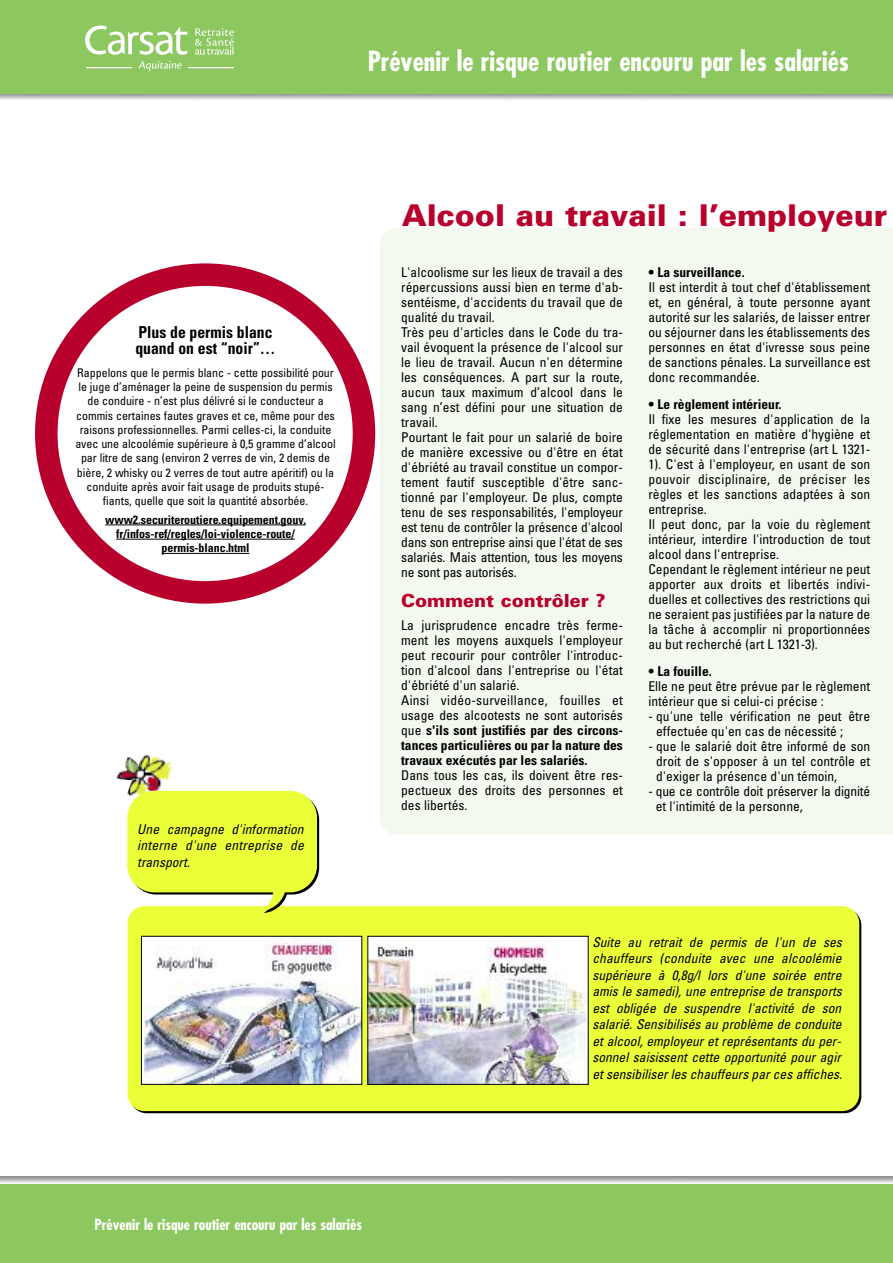
<style>
.page{position:relative;width:893px;height:1263px;background:#fff}
.page>*{position:absolute;margin:0;border:0;box-sizing:border-box;transform-origin:0 0}
.t1{font:900 30px "Univers";color:#b8002c}
.t2{font:700 condensed 27px "Futura";color:#fff}
.t3{font:900 18px "Univers";color:#b8002c}
.t4{font:700 condensed 16.5px/16.5px "Univers";color:#000;scale:.95 1}
.t5{font:700 condensed 15px "Futura";color:#fff}
.t6{font:condensed 13.5px/15px "Univers";color:#000}
.t7{font:italic condensed 13.5px/16.5px "Univers";color:#000;text-align:justify}
.t8{font:700 condensed 13.5px "Univers";color:#000}
.t9{font:condensed 12px/14.2px "Univers";letter-spacing:-.005em;color:#000;text-align:center}
.t10{font:700 condensed 12px/14.2px "Univers";letter-spacing:-.005em;color:#000;text-align:center}
.s1{font-weight:700}
</style>
<div class="page">
<div style="left:0;top:1184px;width:893px;height:79px;background:#8cc85f"></div>
<div style="left:380px;top:228px;width:513px;height:607px;background:#f4f9ef"></div>
<div style="left:128px;top:906px;width:731px;height:205px;background:#ebff38;border-radius:17px"></div>
<div style="left:0;top:0;width:893px;height:94px;background:#8cc85f"></div>
<img style="left:116px;top:754px;width:60px;height:37px">
<svg style="left:127px;top:791px;width:192px;height:122px"></svg>
<img style="left:144px;top:938px;width:216px;height:145px">
<div style="left:141px;top:936px;width:221px;height:149px;border:1px solid #000"></div>
<img style="left:369px;top:938px;width:218px;height:145px">
<div style="left:367px;top:936px;width:222px;height:149px;border:1px solid #000"></div>
<svg style="left:35px;top:263px;width:340px;height:341px"></svg>
<hr style="left:105px;top:525px;width:201px;height:1px;background:#000">
<hr style="left:116px;top:539px;width:179px;height:1px;background:#000">
<hr style="left:162px;top:553px;width:87px;height:1px;background:#000">
<svg style="left:195px;top:28px;width:39px;height:27px"></svg>
<hr style="left:188px;top:67px;width:46px;height:1px;background:#fff">
<hr style="left:86px;top:67px;width:46px;height:1px;background:#fff">
<svg style="left:85px;top:26px;width:102px;height:29px"></svg>
<svg style="left:138px;top:61px;width:44px;height:10px"></svg>
<h2 class="t2" style="left:368px;top:49px;width:483px">Prévenir le risque routier encouru par les salariés</h2>
<p class="t4" style="left:135px;top:325px;width:149px">Plus de permis blanc quand on est “noir”…</p>
<p class="t9" style="left:75px;top:366px;width:262px">Rappelons que le permis blanc - cette possibilité pour le juge d’aménager la peine de suspension du permis de conduire - n’est plus délivré si le conducteur a commis certaines fautes graves et ce, même pour des raisons professionnelles. Parmi celles-ci, la conduite avec une alcoolémie supérieure à 0,5 gramme d’alcool par litre de sang (environ 2 verres de vin, 2 demis de bière, 2 whisky ou 2 verres de tout autre apéritif) ou la conduite après avoir fait usage de produits stupé&shy;fiants, quelle que soit la quantité absorbée.</p>
<p class="t10" style="left:105px;top:513px;width:202px">www2.securiteroutiere.equipement.gouv. fr/infos-ref/regles/loi-violence-route/ permis-blanc.html</p>
<p class="t7" style="left:137px;top:821px;width:168px">Une campagne d'information interne d'une entreprise de transport.</p>
<h1 class="t1" style="left:402px;top:205px;width:487px">Alcool au travail : l’employeur</h1>
<p class="t6" style="left:401px;top:266px;width:223px">L'alcoolisme sur les lieux de travail a des répercussions aussi bien en terme d'ab&shy;sentéisme, d'accidents du travail que de qualité du travail.<br>Très peu d'articles dans le Code du tra&shy;vail évoquent la présence de l'alcool sur le lieu de travail. Aucun n'en détermine les conséquences. A part sur la route, aucun taux maximum d’alcool dans le sang n’est défini pour une situation de travail.<br>Pourtant le fait pour un salarié de boire de manière excessive ou d'être en état d'ébriété au travail constitue un compor&shy;tement fautif susceptible d'être sanc&shy;tionné par l'employeur. De plus, compte tenu de ses responsabilités, l'employeur est tenu de contrôler la présence d'alcool dans son entreprise ainsi que l'état de ses salariés. Mais attention, tous les moyens ne sont pas autorisés.</p>
<h3 class="t3" style="left:401px;top:594px;width:206px">Comment contrôler ?</h3>
<p class="t6" style="left:401px;top:618px;width:223px">La jurisprudence encadre très ferme&shy;ment les moyens auxquels l'employeur peut recourir pour contrôler l'introduc&shy;tion d'alcool dans l'entreprise ou l'état d'ébriété d'un salarié.<br>Ainsi vidéo-surveillance, fouilles et usage des alcootests ne sont autorisés que <span class="s1">s'ils sont justifiés par des circons&shy;tances particulières ou par la nature des travaux exécutés par les salariés.</span></p>
<p class="t6" style="left:401px;top:768px;width:223px;text-align:justify">Dans tous les cas, ils doivent être res&shy;pectueux des droits des personnes et des libertés.</p>
<p class="t8" style="left:648px;top:267px;width:98px">• La surveiIIance.</p>
<p class="t6" style="left:648px;top:281px;width:223px;text-align:justify">Il est interdit à tout chef d'établissement et, en général, à toute personne ayant autorité sur les salariés, de laisser entrer ou séjourner dans les établissements des personnes en état d'ivresse sous peine de sanctions pénales. La surveillance est donc recommandée.</p>
<p class="t8" style="left:648px;top:399px;width:135px">• Le règlement intérieur.</p>
<p class="t6" style="left:648px;top:413px;width:223px">Il fixe les mesures d'application de la réglementation en matière d'hygiène et de sécurité dans l'entreprise (art L 1321- 1). C'est à l'employeur, en usant de son pouvoir disciplinaire, de préciser les règles et les sanctions adaptées à son entreprise.<br>Il peut donc, par la voie du règlement intérieur, interdire l'introduction de tout alcool dans l'entreprise.<br>Cependant le règlement intérieur ne peut apporter aux droits et libertés indivi&shy;duelles et collectives des restrictions qui ne seraient pas justifiées par la nature de la tâche à accomplir ni proportionnées au but recherché (art L 1321-3).</p>
<p class="t8" style="left:648px;top:666px;width:65px">• La fouille.</p>
<p class="t6" style="left:648px;top:680px;width:223px">Elle ne peut être prévue par le règlement intérieur que si celui-ci précise :</p>
<p class="t6" style="left:656px;top:710px;width:216px;text-indent:-8px">- qu'une telle vérification ne peut être effectuée qu'en cas de nécessité ;</p>
<p class="t6" style="left:656px;top:740px;width:216px;text-align:justify;text-indent:-8px">- que le salarié doit être informé de son droit de s'opposer à un tel contrôle et d'exiger la présence d'un témoin,</p>
<p class="t6" style="left:656px;top:785px;width:216px;text-indent:-7px">- que ce contrôle doit préserver la dignité et l'intimité de la personne,</p>
<p class="t7" style="left:592px;top:935px;width:251px">Suite au retrait de permis de l'un de ses chauffeurs (conduite avec une alcoolémie supérieure à 0,8g/l lors d'une soirée entre amis le samedi), une entreprise de transports est obligée de suspendre l'activité de son salarié. Sensibilisés au problème de conduite et alcool, employeur et représentants du per&shy;sonnel saisissent cette opportunité pour agir et sensibiliser les chauffeurs par ces affiches.</p>
<p class="t5" style="left:95px;top:1218px;width:269px">Prévenir le risque routier encouru par les salariés</p>
</div>
